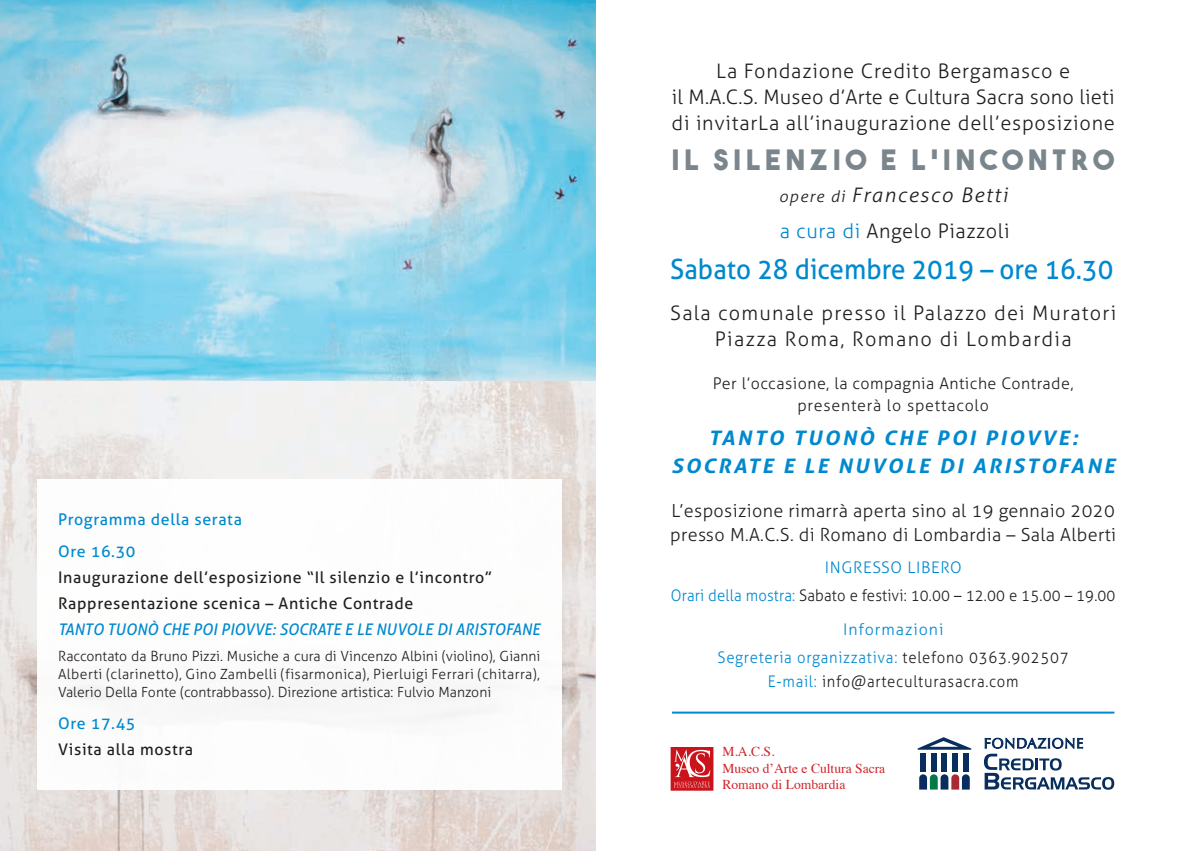
<style>
.page{position:relative;width:1191px;height:851px;background:#fff}
.page>*{position:absolute;margin:0;border:0;box-sizing:border-box;transform-origin:0 0}
.Normale{font:28px "Aller";color:#0089cf;scale:.93 1}
.t1{font:28px "The Bold Font";letter-spacing:.18em;color:#7b868c}
.Normale-2{font:300 20px "Aller";letter-spacing:.04em;color:#231f20}
.Normale-3{font:italic 700 20px "Aller";letter-spacing:.11em;color:#0089cf;scale:1.09 1}
.Normale-4{font:300 20px "Aller";letter-spacing:.01em;color:#231f20}
.Normale-5{font:300 20px "Aller";letter-spacing:.06em;color:#231f20}
.Normale-6{font:300 20px "Aller";letter-spacing:.07em;color:#231f20}
.t2{font:italic 300 20px "Aller";letter-spacing:.07em;color:#231f20;scale:1.04 1}
.Normale-7{font:300 18px "Aller";letter-spacing:.02em;color:#231f20}
.t3{font:16px "Aller";letter-spacing:.04em;color:#231f20}
.Normale-8{font:300 16px "Aller";letter-spacing:.01em;color:#231f20;scale:.93 1}
.t4{font:italic 16px "Aller";color:#0089cf}
.Normale-9{font:300 16px "Aller";letter-spacing:.05em;color:#0089cf;scale:.93 1}
.Normale-10{font:300 16px "Aller";letter-spacing:.03em;color:#231f20}
.t5{font:16px "Aller";letter-spacing:.04em;color:#0089cf}
.Normale-11{font:300 16px "Aller";letter-spacing:.05em;color:#231f20;scale:.93 1}
.Normale-12{font:300 16px "Aller";letter-spacing:.05em;color:#0089cf}
.Normale-13{font:300 16px "Aller";letter-spacing:.05em;color:#231f20}
.t6{font:300 14px/18px "Aller";color:#231f20;text-align:justify}
.t7{font:13.6px "Times";color:#d1232a}
.s1{font-size:16px}
.s2{color:#0089cf}
.s3{color:#231f20}
</style>
<div class="page">
<img style="left:0;top:0;width:595px;height:381px">
<img style="left:0;top:381px;width:595px;height:469px">
<div style="left:37px;top:479px;width:524px;height:310px;background:#fff"></div>
<svg style="left:984px;top:737px;width:130px;height:52px"></svg>
<div style="left:963px;top:752px;width:5px;height:19px;background:#082e5e"></div>
<div style="left:952px;top:752px;width:5px;height:19px;background:#082e5e"></div>
<div style="left:942px;top:752px;width:5px;height:19px;background:#082e5e"></div>
<div style="left:931px;top:752px;width:5px;height:19px;background:#082e5e"></div>
<div style="left:920px;top:752px;width:5px;height:19px;background:#082e5e"></div>
<svg style="left:919px;top:774px;width:50px;height:15px"></svg>
<svg style="left:917px;top:737px;width:54px;height:12px"></svg>
<hr style="left:672px;top:711px;width:442px;height:2px;background:#0089cf">
<svg style="left:673px;top:749px;width:38px;height:39px"></svg>
<div style="left:671px;top:747px;width:42px;height:43px;border:1px solid #ca141c"></div>
<svg style="left:674px;top:749px;width:36px;height:38px"></svg>
<p class="t5" style="left:58px;top:509px;width:185px">Programma della serata</p>
<p class="t5" style="left:58px;top:541px;width:79px">Ore 16.30</p>
<p class="t3" style="left:58px;top:567px;width:435px">Inaugurazione dell’esposizione “Il silenzio e l’incontro”</p>
<p class="t3" style="left:58px;top:593px;width:357px">Rappresentazione scenica – Antiche Contrade</p>
<p class="t4" style="left:58px;top:619px;width:483px">TANTO TUONÒ CHE POI PIOVVE: SOCRATE E LE NUVOLE DI ARISTOFANE</p>
<p class="t6" style="left:58px;top:647px;width:483px">Raccontato da Bruno Pizzi. Musiche a cura di Vincenzo Albini (violino), Gianni Alberti (clarinetto), Gino Zambelli (fisarmonica), Pierluigi Ferrari (chitarra), Valerio Della Fonte (contrabbasso). Direzione artistica: Fulvio Manzoni</p>
<p class="t5" style="left:58px;top:713px;width:79px">Ore 17.45</p>
<p class="t3" style="left:58px;top:739px;width:137px">Visita alla mostra</p>
<p class="Normale-2" style="left:716px;top:59px;width:355px">La Fondazione Credito Bergamasco e</p>
<p class="Normale-4" style="left:672px;top:85px;width:444px">il M.A.C.S. Museo d’Arte e Cultura Sacra sono lieti</p>
<p class="Normale-2" style="left:671px;top:111px;width:445px">di invitarLa all’inaugurazione dell’esposizione</p>
<p class="t1" style="left:672px;top:142px;width:444px">IL SILENZIO E L'INCONTRO</p>
<p class="t2" style="left:779px;top:182px;width:221px"><span class="s1">opere di</span> Francesco Betti</p>
<p class="Normale-2" style="left:780px;top:218px;width:231px"><span class="s2">a cura di</span> Angelo Piazzoli</p>
<p class="Normale" style="left:670px;top:252px;width:478px">Sabato 28 dicembre 2019 – ore 16.30</p>
<p class="Normale-5" style="left:670px;top:301px;width:447px">Sala comunale presso il Palazzo dei Muratori</p>
<p class="Normale-6" style="left:714px;top:327px;width:358px">Piazza Roma, Romano di Lombardia</p>
<p class="Normale-10" style="left:713px;top:374px;width:362px">Per l’occasione, la compagnia Antiche Contrade,</p>
<p class="Normale-13" style="left:797px;top:396px;width:193px">presenterà lo spettacolo</p>
<p class="Normale-3" style="left:708px;top:425px;width:341px">TANTO TUONÒ CHE POI PIOVVE:</p>
<p class="Normale-3" style="left:671px;top:453px;width:408px">SOCRATE E LE NUVOLE DI ARISTOFANE</p>
<p class="Normale-7" style="left:671px;top:499px;width:445px">L’esposizione rimarrà aperta sino al 19 gennaio 2020</p>
<p class="Normale-7" style="left:670px;top:523px;width:447px">presso M.A.C.S. di Romano di Lombardia – Sala Alberti</p>
<p class="Normale-12" style="left:825px;top:557px;width:138px">INGRESSO LIBERO</p>
<p class="Normale-8" style="left:671px;top:585px;width:479px"><span class="s2">Orari della mostra:</span> Sabato e festivi: 10.00 – 12.00 e 15.00 – 19.00</p>
<p class="Normale-12" style="left:843px;top:619px;width:102px">Informazioni</p>
<p class="Normale-9" style="left:717px;top:647px;width:379px">Segreteria organizzativa: <span class="s3">telefono 0363.902507</span></p>
<p class="Normale-11" style="left:768px;top:671px;width:271px"><span class="s2">E-mail:</span> info@arteculturasacra.com</p>
<p class="t7" style="left:722px;top:738px;width:54px">M.A.C.S.</p>
<p class="t7" style="left:722px;top:755px;width:164px">Museo d’Arte e Cultura Sacra</p>
<p class="t7" style="left:722px;top:771px;width:124px">Romano di Lombardia</p>
</div>
